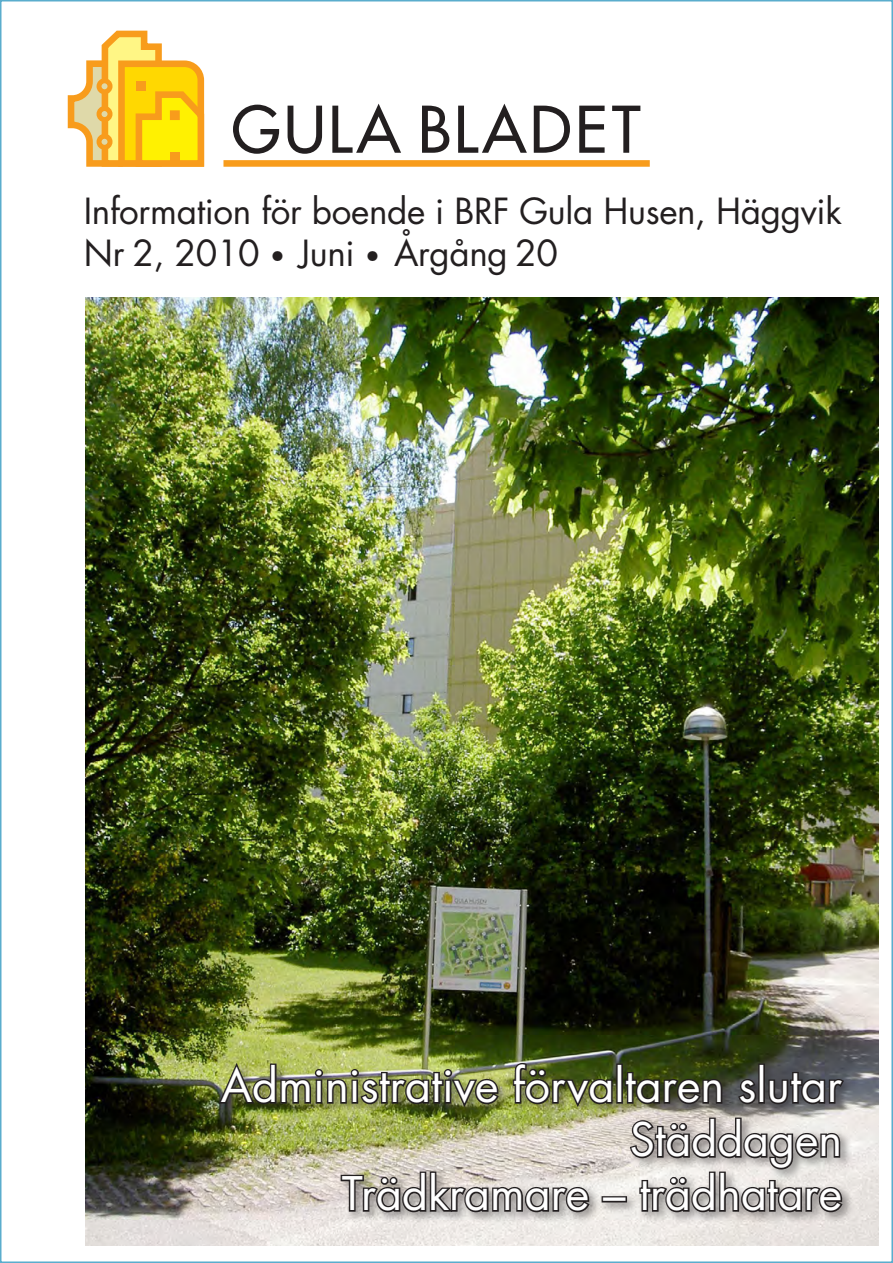
<style>
.page{position:relative;width:893px;height:1263px;background:#fff}
.page>*{position:absolute;margin:0;border:0;box-sizing:border-box;transform-origin:0 0}
.t1{font:62.55px "Futura";letter-spacing:.055em;color:#231f20}
.t2{font:45px "Futura";letter-spacing:.005em;color:#fff}
.t3{font:35.1px/42px "Futura";letter-spacing:-.01em;color:#231f20}
.s1{font-size:26.25px}
</style>
<div class="page">
<img style="left:85px;top:298px;width:794px;height:948px">
<div style="left:215px;top:1059px;width:640px;height:164px;background:#231f20;opacity:.5"></div>
<img style="left:216px;top:1059px;width:285px;height:52px">
<img style="left:511px;top:1061px;width:103px;height:50px">
<div style="left:616px;top:1063px;width:7px;height:41px;border:3px solid #231f20"></div>
<svg style="left:623px;top:1070px;width:101px;height:36px"></svg>
<svg style="left:736px;top:1077px;width:22px;height:29px"></svg>
<div style="left:758px;top:1063px;width:7px;height:41px;border:3px solid #231f20"></div>
<svg style="left:767px;top:1070px;width:79px;height:36px"></svg>
<svg style="left:339px;top:1170px;width:252px;height:44px"></svg>
<div style="left:602px;top:1196px;width:25px;height:6px;border:3px solid #231f20"></div>
<svg style="left:628px;top:1116px;width:216px;height:98px"></svg>
<div style="left:223px;top:160px;width:427px;height:7px;background:#f89c1c"></div>
<svg style="left:68px;top:31px;width:137px;height:136px"></svg>
<div style="left:136px;top:82px;width:10px;height:9px;background:#f89c1c"></div>
<div style="left:170px;top:152px;width:10px;height:11px;background:#f89c1c"></div>
<div style="left:99px;top:81px;width:11px;height:11px;background:#dfd9a9;border-radius:50%"></div>
<div style="left:97px;top:78px;width:16px;height:16px;border:5px solid #f89c1c;border-radius:50%"></div>
<div style="left:99px;top:109px;width:11px;height:11px;background:#dfd9a9;border-radius:50%"></div>
<div style="left:97px;top:106px;width:16px;height:16px;border:5px solid #f89c1c;border-radius:50%"></div>
<div style="left:99px;top:136px;width:11px;height:11px;background:#dfd9a9;border-radius:50%"></div>
<div style="left:97px;top:134px;width:16px;height:16px;border:5px solid #f89c1c;border-radius:50%"></div>
<p class="t1" style="left:232px;top:89px;width:410px">GULA BLADET</p>
<p class="t3" style="left:84px;top:189px;width:759px">Information för boende i BRF Gula Husen, Häggvik<br>Nr 2, 2010 <span class="s1">•</span> Juni <span class="s1">•</span> Årgång 20</p>
<p class="t2" style="left:221px;top:1055px;width:623px">Administrative förvaltaren slutar</p>
<p class="t2" style="left:630px;top:1109px;width:214px">Städdagen</p>
<p class="t2" style="left:342px;top:1163px;width:502px">Trädkramare – trädhatare</p>
</div>
